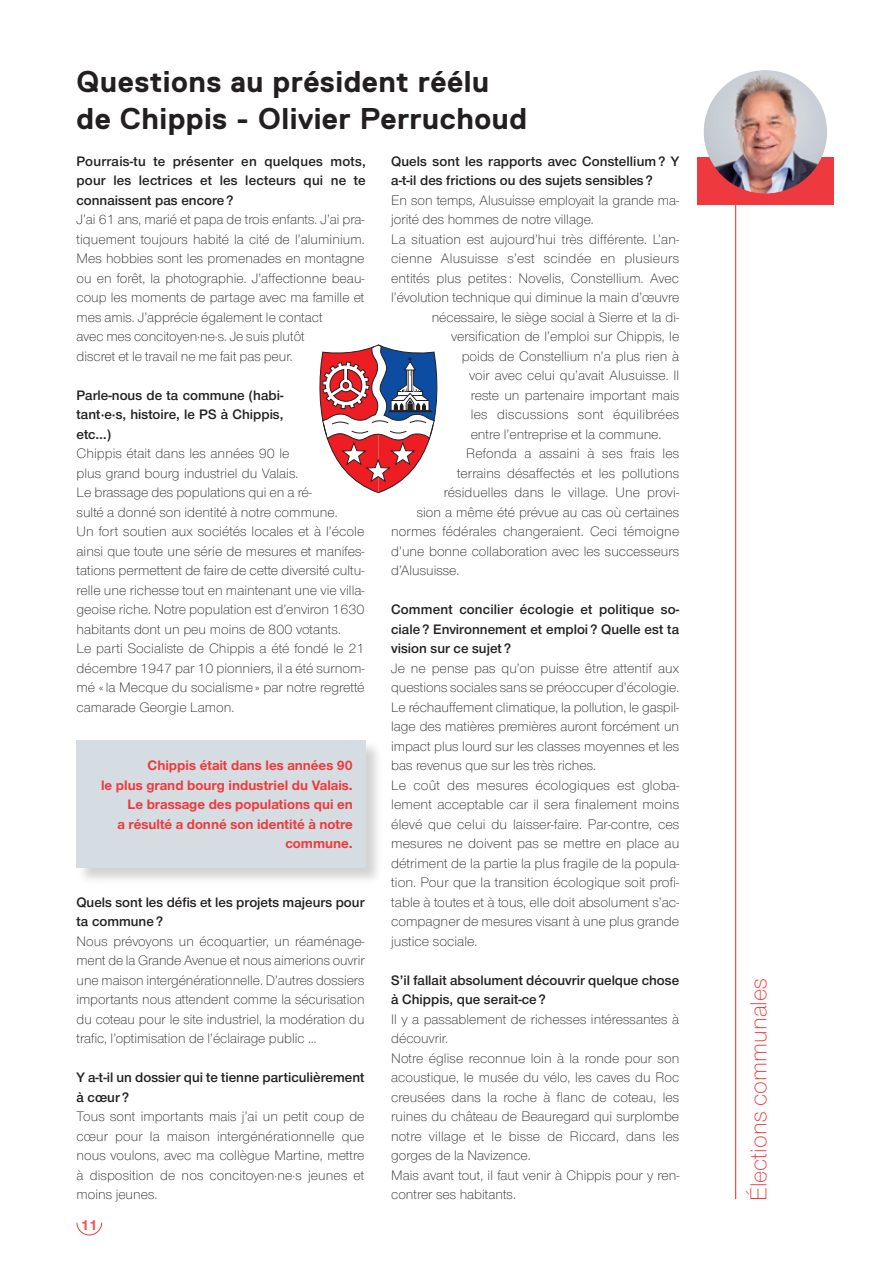
<style>
.page{position:relative;width:893px;height:1263px;background:#fff}
.page>*{position:absolute;margin:0;border:0;box-sizing:border-box;transform-origin:0 0}
.t1{font:700 30px/37.5px "Replica";letter-spacing:.015em;color:#231f20}
.t2{font:300 24px "Nimbus San Nov";color:#ee3a3e}
.t3{font:700 15px "Nimbus San Nov";color:#f0554c}
.t4{font:300 14.25px/19.5px "Nimbus San Nov";color:#231f20}
.t5{font:14.25px/19.5px "Nimbus San Nov Sem Bol";color:#231f20}
.t6{font:700 14.25px/19.5px "Nimbus San Nov";color:#ee3a3e;text-align:right}
.t7{font:300 14.25px "Nimbus San Nov";letter-spacing:.02em;color:#231f20}
</style>
<div class="page">
<svg style="left:76px;top:1222px;width:26px;height:14px"></svg>
<hr style="left:735px;top:196px;width:1px;height:1003px;background:#ee3a3e">
<div style="left:697px;top:157px;width:136px;height:48px;background:#ee3a3e"></div>
<img style="left:704px;top:70px;width:123px;height:123px;border-radius:62px">
<div style="left:77px;top:740px;width:306px;height:144px;background:#231f20;opacity:.2"></div>
<div style="left:77px;top:740px;width:289px;height:128px;background:#d6dde2"></div>
<svg style="left:319px;top:344px;width:119px;height:150px"></svg>
<h1 class="t1" style="left:77px;top:63px;width:452px">Questions au président réélu de Chippis - Olivier Perruchoud</h1>
<p class="t5" style="left:77px;top:151px;width:291px;text-align:justify">Pourrais-tu te présenter en quelques mots, pour les lectrices et les lecteurs qui ne te connaissent pas encore ?</p>
<p class="t4" style="left:77px;top:210px;width:290px">J’ai 61 ans, marié et papa de trois enfants. J’ai pra&shy;tiquement toujours habité la cité de l’aluminium.<br>Mes hobbies sont les promenades en montagne ou en forêt, la photographie. J’affectionne beau&shy;coup les moments de partage avec ma famille et mes amis. J’apprécie également le contact<br>avec mes concitoyen·ne·s. Je suis plutôt<br>discret et le travail ne me fait pas peur.</p>
<p class="t5" style="left:77px;top:385px;width:209px;text-align:justify">Parle-nous de ta commune (habi&shy;tant·e·s, histoire, le PS à Chippis, etc…)</p>
<p class="t4" style="left:77px;top:444px;width:290px">Chippis était dans les années 90 le<br>plus grand bourg industriel du Valais.<br>Le brassage des populations qui en a ré-<br>sulté a donné son identité à notre commune.<br>Un fort soutien aux sociétés locales et à l’école ainsi que toute une série de mesures et manifes&shy;tations permettent de faire de cette diversité cultu&shy;relle une richesse tout en maintenant une vie villa&shy;geoise riche. Notre population est d’environ 1630 habitants dont un peu moins de 800 votants.<br>Le parti Socialiste de Chippis a été fondé le 21 décembre 1947 par 10 pionniers, il a été surnom&shy;mé « la Mecque du socialisme » par notre regretté camarade Georgie Lamon.</p>
<p class="t5" style="left:391px;top:151px;width:290px">Quels sont les rapports avec Constellium ? Y a-t-il des frictions ou des sujets sensibles ?</p>
<p class="t4" style="left:391px;top:190px;width:290px">En son temps, Alusuisse employait la grande ma-</p>
<p class="t4" style="left:391px;top:210px;width:204px">jorité des hommes de notre village.</p>
<p class="t4" style="left:391px;top:229px;width:289px">La situation est aujourd’hui très différente. L’an-</p>
<p class="t4" style="left:391px;top:249px;width:289px">cienne Alusuisse s’est scindée en plusieurs</p>
<p class="t4" style="left:391px;top:268px;width:289px">entités plus petites : Novelis, Constellium. Avec</p>
<p class="t4" style="left:391px;top:288px;width:290px">l’évolution technique qui diminue la main d’œuvre</p>
<p class="t4" style="left:432px;top:307px;width:249px">nécessaire, le siège social à Sierre et la di-</p>
<p class="t4" style="left:451px;top:327px;width:230px">versification de l’emploi sur Chippis, le</p>
<p class="t4" style="left:462px;top:346px;width:219px">poids de Constellium n’a plus rien à</p>
<p class="t4" style="left:469px;top:366px;width:212px">voir avec celui qu’avait Alusuisse. Il</p>
<p class="t4" style="left:471px;top:385px;width:210px">reste un partenaire important mais</p>
<p class="t7" style="left:471px;top:406px;width:210px">les discussions sont équilibrées</p>
<p class="t4" style="left:471px;top:424px;width:192px">entre l’entreprise et la commune.</p>
<p class="t4" style="left:466px;top:444px;width:215px">Refonda a assaini à ses frais les</p>
<p class="t4" style="left:457px;top:463px;width:223px">terrains désaffectés et les pollutions</p>
<p class="t4" style="left:444px;top:483px;width:237px">résiduelles dans le village. Une provi-</p>
<p class="t4" style="left:417px;top:502px;width:264px">sion a même été prévue au cas où certaines</p>
<p class="t4" style="left:391px;top:522px;width:290px">normes fédérales changeraient. Ceci témoigne</p>
<p class="t4" style="left:391px;top:541px;width:289px">d’une bonne collaboration avec les successeurs</p>
<p class="t4" style="left:391px;top:561px;width:70px">d’Alusuisse.</p>
<p class="t5" style="left:391px;top:599px;width:290px;text-align:justify">Comment concilier écologie et politique so&shy;ciale ? Environnement et emploi ? Quelle est ta vision sur ce sujet ?</p>
<p class="t4" style="left:391px;top:658px;width:290px">Je ne pense pas qu’on puisse être attentif aux questions sociales sans se préoccuper d’écologie.<br>Le réchauffement climatique, la pollution, le gaspil&shy;lage des matières premières auront forcément un impact plus lourd sur les classes moyennes et les bas revenus que sur les très riches.<br>Le coût des mesures écologiques est globa&shy;lement acceptable car il sera finalement moins élevé que celui du laisser-faire. Par-contre, ces mesures ne doivent pas se mettre en place au détriment de la partie la plus fragile de la popula&shy;tion. Pour que la transition écologique soit profi&shy;table à toutes et à tous, elle doit absolument s’ac&shy;compagner de mesures visant à une plus grande justice sociale.</p>
<p class="t5" style="left:391px;top:970px;width:289px">S’il fallait absolument découvrir quelque chose à Chippis, que serait-ce ?</p>
<p class="t4" style="left:391px;top:1009px;width:290px">Il y a passablement de richesses intéressantes à découvrir.<br>Notre église reconnue loin à la ronde pour son acoustique, le musée du vélo, les caves du Roc creusées dans la roche à flanc de coteau, les ruines du château de Beauregard qui surplombe notre village et le bisse de Riccard, dans les gorges de la Navizence.<br>Mais avant tout, il faut venir à Chippis pour y ren&shy;contrer ses habitants.</p>
<p class="t6" style="left:101px;top:756px;width:253px">Chippis était dans les années 90<br>le plus grand bourg industriel du Valais.<br>Le brassage des populations qui en<br>a résulté a donné son identité à notre commune.</p>
<p class="t5" style="left:77px;top:892px;width:289px">Quels sont les défis et les projets majeurs pour ta commune ?</p>
<p class="t4" style="left:77px;top:931px;width:290px;text-align:justify">Nous prévoyons un écoquartier, un réaménage&shy;ment de la Grande Avenue et nous aimerions ouvrir une maison intergénérationnelle. D’autres dossiers importants nous attendent comme la sécurisation du coteau pour le site industriel, la modération du trafic, l’optimisation de l’éclairage public …</p>
<p class="t5" style="left:77px;top:1068px;width:289px">Y a-t-il un dossier qui te tienne particulièrement à cœur ?</p>
<p class="t4" style="left:77px;top:1107px;width:290px;text-align:justify">Tous sont importants mais j’ai un petit coup de cœur pour la maison intergénérationnelle que nous voulons, avec ma collègue Martine, mettre à disposition de nos concitoyen·ne·s jeunes et moins jeunes.</p>
<p class="t3" style="left:81px;top:1216px;width:18px">11</p>
<h2 class="t2" style="left:745px;top:1201px;width:225px;rotate:-90deg">Élections communales</h2>
</div>
